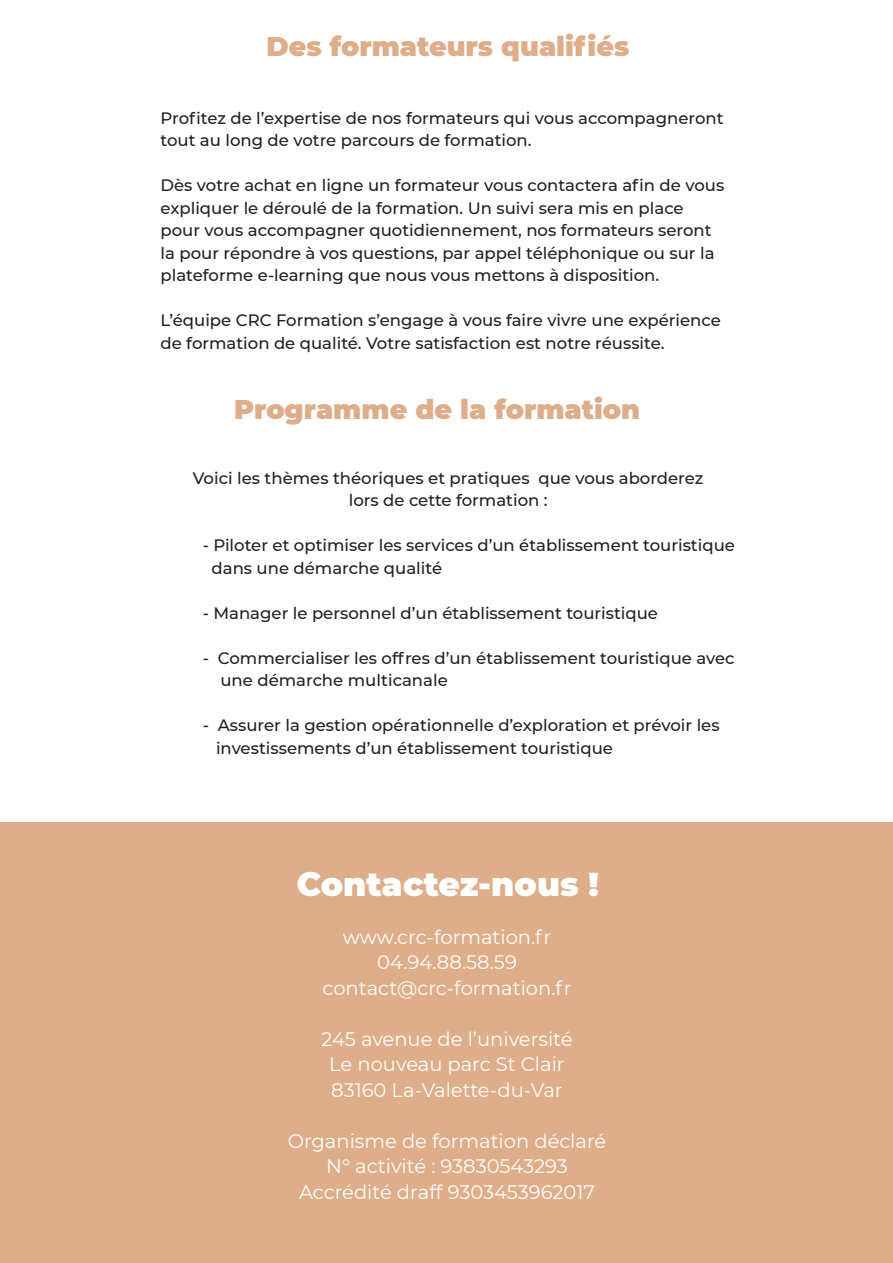
<style>
.page{position:relative;width:893px;height:1263px;background:#fff}
.page>*{position:absolute;margin:0;border:0;box-sizing:border-box;transform-origin:0 0}
.t1{font:900 33px "Montserrat";color:#fff}
.t2{font:900 27px "Montserrat";color:#dead89}
.t3{font:19.5px/25.5px "Montserrat";color:#fff;text-align:center}
.t4{font:500 16.5px/22.5px "Montserrat";color:#231f20}
</style>
<div class="page">
<div style="left:0;top:823px;width:893px;height:440px;background:#dead89"></div>
<h2 class="t2" style="left:267px;top:26px;width:364px">Des formateurs qualifiés</h2>
<p class="t4" style="left:161px;top:106px;width:565px">Profitez de l’expertise de nos formateurs qui vous accompagneront tout au long de votre parcours de formation.</p>
<p class="t4" style="left:161px;top:173px;width:565px">Dès votre achat en ligne un formateur vous contactera afin de vous expliquer le déroulé de la formation. Un suivi sera mis en place pour vous accompagner quotidiennement, nos formateurs seront la pour répondre à vos questions, par appel téléphonique ou sur la plateforme e-learning que nous vous mettons à disposition.</p>
<p class="t4" style="left:161px;top:308px;width:562px">L’équipe CRC Formation s’engage à vous faire vivre une expérience de formation de qualité. Votre satisfaction est notre réussite.</p>
<h2 class="t2" style="left:234px;top:389px;width:408px">Programme de la formation</h2>
<p class="t4" style="left:193px;top:466px;width:512px;text-align:center">Voici les thèmes théoriques et pratiques que vous aborderez lors de cette formation :</p>
<p class="t4" style="left:212px;top:533px;width:525px;text-indent:-9px">- Piloter et optimiser les services d’un établissement touristique dans une démarche qualité</p>
<p class="t4" style="left:203px;top:601px;width:457px">- Manager le personnel d’un établissement touristique</p>
<p class="t4" style="left:220px;top:646px;width:516px;text-indent:-18px">- Commercialiser les offres d’un établissement touristique avec une démarche multicanale</p>
<p class="t4" style="left:216px;top:713px;width:505px;text-indent:-13px">- Assurer la gestion opérationnelle d’exploration et prévoir les investissements d’un établissement touristique</p>
<h1 class="t1" style="left:297px;top:859px;width:304px">Contactez-nous !</h1>
<p class="t3" style="left:323px;top:923px;width:250px">www.crc-formation.fr<br>04.94.88.58.59 contact@crc-formation.fr</p>
<p class="t3" style="left:321px;top:1025px;width:253px">245 avenue de l’université<br>Le nouveau parc St Clair<br>83160 La-Valette-du-Var</p>
<p class="t3" style="left:288px;top:1127px;width:320px">Organisme de formation déclaré<br>N° activité : 93830543293<br>Accrédité draff 9303453962017</p>
</div>
